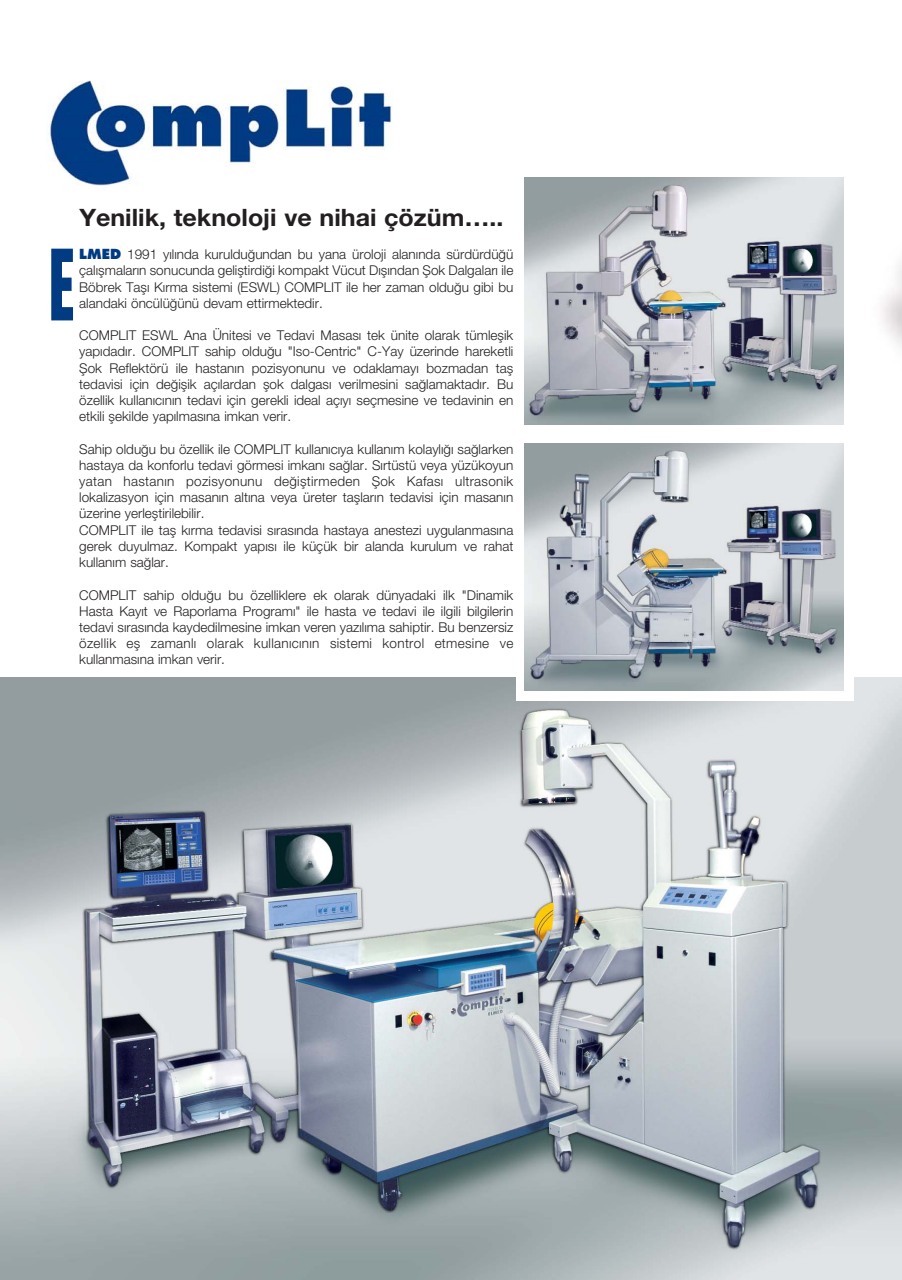
<style>
.page{position:relative;width:902px;height:1280px;background:#fff}
.page>*{position:absolute;margin:0;border:0;box-sizing:border-box;transform-origin:0 0}
.t1{font:700 condensed 95.25px "Futura";color:#013b82;scale:.76 1}
.t2{font:700 24px "Helvetica Neu";color:#231f20;scale:1.05 1}
.t3{font:300 13.5px/16.2px "Helvetica Neu";color:#231f20;text-align:justify}
.s1{font-family:"Futura Ext";font-weight:700;color:#013b82}
</style>
<div class="page">
<img style="left:46px;top:80px;width:855px;height:589px">
<img style="left:0;top:677px;width:901px;height:602px">
<img style="left:524px;top:178px;width:319px;height:246px">
<div style="left:516px;top:669px;width:337px;height:31px;background:#fff"></div>
<img style="left:524px;top:443px;width:319px;height:247px">
<h2 class="t2" style="left:79px;top:209px;width:405px">Yenilik, teknoloji ve nihai çözüm…..</h2>
<h1 class="t1" style="left:47px;top:241px;width:39px">E</h1>
<p class="t3" style="left:79px;top:248px;width:435px"><span class="s1">LMED</span> 1991 y›l›nda kuruldu¤undan bu yana üroloji alan›nda sürdürdü¤ü çal›flmalar›n sonucunda gelifltirdi¤i kompakt Vücut D›fl›ndan fiok Dalgalar› ile Böbrek Tafl› K›rma sistemi (ESWL) COMPLIT ile her zaman oldu¤u gibi bu alandaki öncülü¤ünü devam ettirmektedir.</p>
<p class="t3" style="left:79px;top:329px;width:435px">COMPLIT ESWL Ana Ünitesi ve Tedavi Masas› tek ünite olarak tümleflik yap›dad›r. COMPLIT sahip oldu¤u "Iso-Centric" C-Yay üzerinde hareketli fiok Reflektörü ile hastan›n pozisyonunu ve odaklamay› bozmadan tafl tedavisi için de¤iflik aç›lardan flok dalgas› verilmesini sa¤lamaktad›r. Bu özellik kullan›c›n›n tedavi için gerekli ideal aç›y› seçmesine ve tedavinin en etkili flekilde yap›lmas›na imkan verir.</p>
<p class="t3" style="left:79px;top:442px;width:435px;text-align:left">Sahip oldu¤u bu özellik ile COMPLIT kullan›c›ya kullan›m kolayl›¤› sa¤larken hastaya da konforlu tedavi görmesi imkan› sa¤lar. S›rtüstü veya yüzükoyun yatan hastan›n pozisyonunu de¤ifltirmeden fiok Kafas› ultrasonik lokalizasyon için masan›n alt›na veya üreter tafllar›n tedavisi için masan›n üzerine yerlefltirilebilir.<br>COMPLIT ile tafl k›rma tedavisi s›ras›nda hastaya anestezi uygulanmas›na gerek duyulmaz. Kompakt yap›s› ile küçük bir alanda kurulum ve rahat kullan›m sa¤lar.</p>
<p class="t3" style="left:79px;top:588px;width:435px">COMPLIT sahip oldu¤u bu özelliklere ek olarak dünyadaki ilk "Dinamik Hasta Kay›t ve Raporlama Program›" ile hasta ve tedavi ile ilgili bilgilerin tedavi s›ras›nda kaydedilmesine imkan veren yaz›l›ma sahiptir. Bu benzersiz özellik efl zamanl› olarak kullan›c›n›n sistemi kontrol etmesine ve kullanmas›na imkan verir.</p>
</div>
